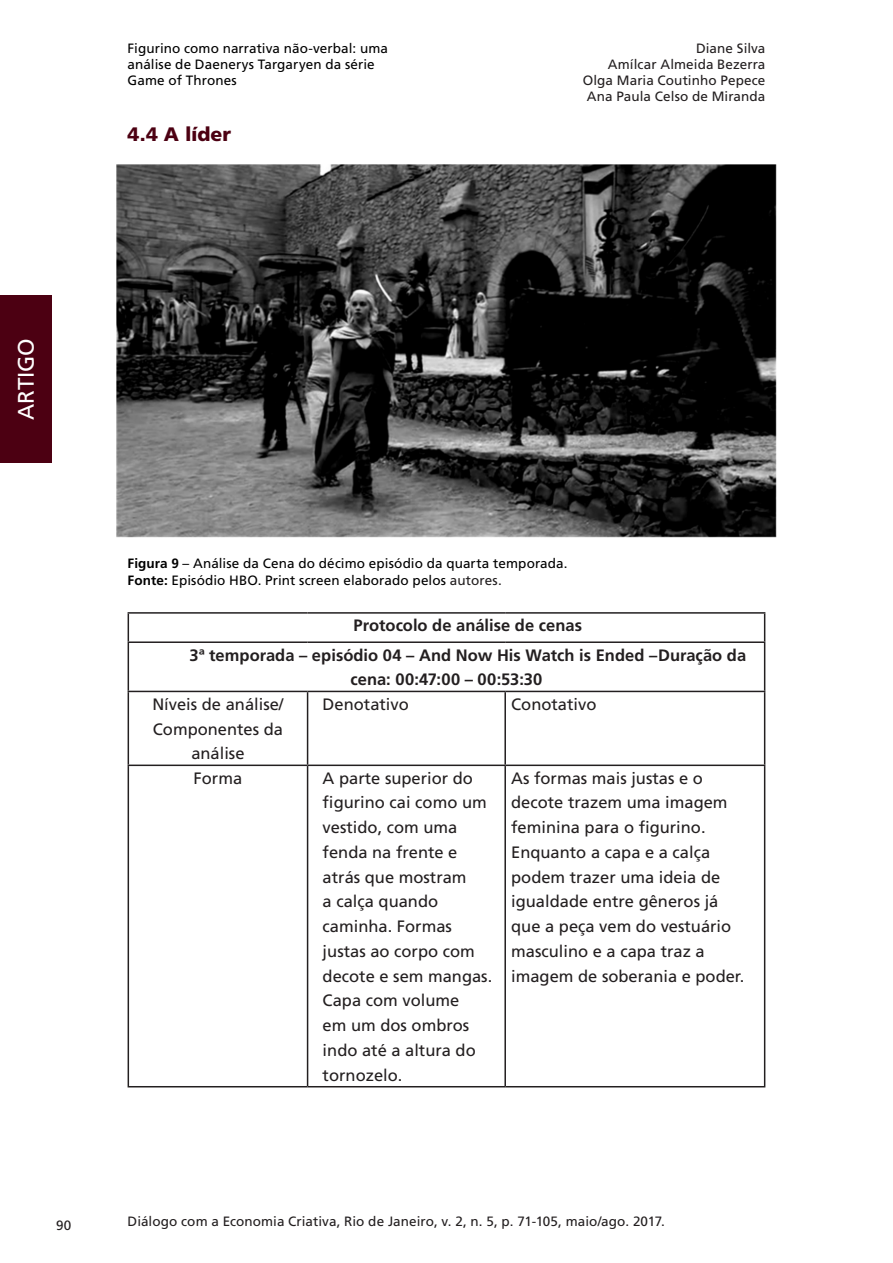
<style>
.page{position:relative;width:893px;height:1263px;background:#fff}
.page>*{position:absolute;margin:0;border:0;box-sizing:border-box;transform-origin:0 0}
.t1{font:22.5px "Frutiger LT Std";letter-spacing:-.005em;color:#fff}
.Sessão_numerada_X_1{font:900 19.5px "Frutiger LT Std";letter-spacing:-.005em;color:#4c0012}
.Coluna_DIREITA{font:16.5px/24.8px "Frutiger LT Std";color:#231f20}
.Coluna_DO_MEIO{font:16.5px/24.8px "Frutiger LT Std";color:#231f20}
.Texto_corrido{font:700 16.5px/24px "Frutiger LT Std";color:#231f20}
.Coluna_ESQUERDA{font:16.5px/24.8px "Frutiger LT Std";color:#231f20;text-align:center}
.citação__notas__roda{font:13.5px/16.2px "Frutiger LT Std";letter-spacing:.005em;color:#000}
.t2{font:13.5px/16.2px "Frutiger LT Std";letter-spacing:.005em;color:#231f20;text-align:right}
.s1{font-weight:700}
.s2{color:#231f20}
</style>
<div class="page">
<div style="left:0;top:295px;width:51px;height:168px;background:#4c0012"></div>
<img style="left:117px;top:165px;width:659px;height:372px">
<hr style="left:128px;top:612px;width:180px;height:2px;background:#231f20">
<svg style="left:128px;top:614px;width:1px;height:27px"></svg>
<hr style="left:308px;top:612px;width:197px;height:2px;background:#231f20">
<hr style="left:505px;top:612px;width:260px;height:2px;background:#231f20">
<svg style="left:764px;top:614px;width:1px;height:27px"></svg>
<hr style="left:128px;top:641px;width:180px;height:2px;background:#231f20">
<hr style="left:128px;top:643px;width:1px;height:48px;background:#231f20">
<hr style="left:308px;top:641px;width:197px;height:2px;background:#231f20">
<hr style="left:505px;top:641px;width:260px;height:2px;background:#231f20">
<hr style="left:764px;top:643px;width:1px;height:48px;background:#231f20">
<hr style="left:128px;top:691px;width:180px;height:1px;background:#231f20">
<hr style="left:128px;top:692px;width:1px;height:72px;background:#231f20">
<hr style="left:308px;top:691px;width:197px;height:1px;background:#231f20">
<hr style="left:307px;top:692px;width:1px;height:72px;background:#231f20">
<hr style="left:505px;top:691px;width:260px;height:1px;background:#231f20">
<hr style="left:504px;top:692px;width:2px;height:72px;background:#231f20">
<hr style="left:764px;top:692px;width:1px;height:72px;background:#231f20">
<hr style="left:128px;top:764px;width:180px;height:2px;background:#231f20">
<hr style="left:128px;top:766px;width:1px;height:320px;background:#231f20">
<hr style="left:308px;top:764px;width:197px;height:2px;background:#231f20">
<hr style="left:307px;top:766px;width:1px;height:320px;background:#231f20">
<hr style="left:505px;top:764px;width:260px;height:2px;background:#231f20">
<hr style="left:504px;top:766px;width:2px;height:320px;background:#231f20">
<hr style="left:764px;top:766px;width:1px;height:320px;background:#231f20">
<hr style="left:128px;top:1086px;width:180px;height:1px;background:#231f20">
<hr style="left:308px;top:1086px;width:197px;height:1px;background:#231f20">
<hr style="left:505px;top:1086px;width:260px;height:1px;background:#231f20">
<p class="citação__notas__roda" style="left:128px;top:40px;width:262px">Figurino como narrativa não-verbal: uma análise de Daenerys Targaryen da série<br>Game of Thrones</p>
<p class="Sessão_numerada_X_1" style="left:128px;top:122px;width:105px">4.4 A líder</p>
<p class="t2" style="left:583px;top:40px;width:184px">Diane Silva<br>Amílcar Almeida Bezerra<br>Olga Maria Coutinho Pepece<br>Ana Paula Celso de Miranda</p>
<h1 class="t1" style="left:13px;top:420px;width:84px;rotate:-90deg">ARTIGO</h1>
<p class="t2" style="left:56px;top:1217px;width:17px">90</p>
<p class="citação__notas__roda" style="left:128px;top:556px;width:442px"><span class="s1">Figura 9</span> – Análise da Cena do décimo episódio da quarta temporada.</p>
<p class="citação__notas__roda" style="left:128px;top:572px;width:376px"><span class="s1">Fonte:</span> Episódio HBO. Print screen elaborado pelos <span class="s2">autores.</span></p>
<p class="Texto_corrido" style="left:353px;top:614px;width:230px">Protocolo de análise de cenas</p>
<p class="Texto_corrido" style="left:351px;top:643px;width:397px;text-indent:-161px">3ª temporada – episódio 04 – And Now His Watch is Ended –Duração da cena: 00:47:00 – 00:53:30</p>
<p class="Coluna_ESQUERDA" style="left:152px;top:692px;width:133px">Níveis de análise/<br>Componentes da análise</p>
<p class="Coluna_DO_MEIO" style="left:323px;top:692px;width:88px">Denotativo</p>
<p class="Coluna_DIREITA" style="left:511px;top:692px;width:87px">Conotativo</p>
<p class="Coluna_ESQUERDA" style="left:194px;top:766px;width:50px">Forma</p>
<p class="Coluna_DO_MEIO" style="left:323px;top:766px;width:171px">A parte superior do figurino cai como um vestido, com uma fenda na frente e atrás que mostram<br>a calça quando caminha. Formas justas ao corpo com decote e sem mangas.<br>Capa com volume<br>em um dos ombros indo até a altura do tornozelo.</p>
<p class="Coluna_DIREITA" style="left:511px;top:766px;width:235px">As formas mais justas e o decote trazem uma imagem feminina para o figurino.<br>Enquanto a capa e a calça podem trazer uma ideia de igualdade entre gêneros já que a peça vem do vestuário masculino e a capa traz a imagem de soberania e poder.</p>
<p class="t2" style="left:128px;top:1213px;width:539px">Diálogo com a Economia Criativa, Rio de Janeiro, v. 2, n. 5, p. 71-105, maio/ago. 2017.</p>
</div>
